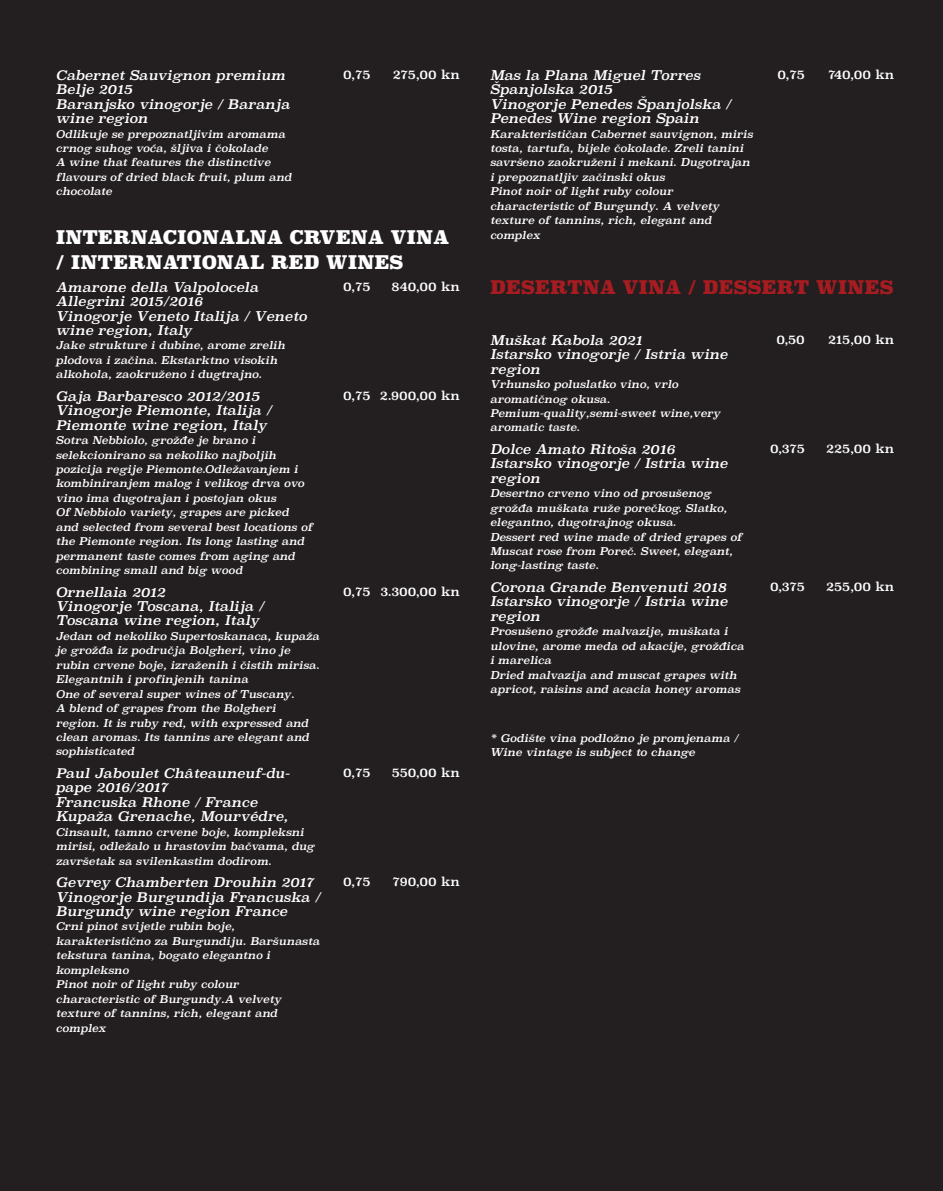
<style>
.page{position:relative;width:943px;height:1191px;background:#231f20}
.page>*{position:absolute;margin:0;border:0;box-sizing:border-box;transform-origin:0 0}
.t1{font:900 18.38px "Superclarendon";color:#fff}
.t2{font:900 18.38px "Superclarendon";color:#a71c20}
.t3{font:italic 13.12px/14.3px "Superclarendon";color:#fff}
.t4{font:12.25px "Superclarendon";color:#fff}
.t5{font:italic 10.5px/14.3px "Superclarendon";color:#fff}
</style>
<div class="page">
<p class="t3" style="left:56px;top:68px;width:235px">Cabernet Sauvignon premium<br>Belje 2015<br>Baranjsko vinogorje / Baranja wine region</p>
<p class="t5" style="left:56px;top:126px;width:237px">Odlikuje se prepoznatljivim aromama crnog suhog voća, šljiva i čokolade<br>A wine that features the distinctive flavours of dried black fruit, plum and chocolate</p>
<p class="t4" style="left:343px;top:66px;width:29px">0,75</p>
<p class="t4" style="left:393px;top:66px;width:69px">275,00 kn</p>
<h1 class="t1" style="left:56px;top:225px;width:27px">INTERNACIONALNA</h1>
<h1 class="t1" style="left:289px;top:225px;width:63px">CRVENA</h1>
<h1 class="t1" style="left:390px;top:225px;width:31px">VINA</h1>
<h1 class="t1" style="left:56px;top:250px;width:41px">/ INTERNATIONAL</h1>
<h1 class="t1" style="left:271px;top:250px;width:17px">RED</h1>
<h1 class="t1" style="left:326px;top:250px;width:37px">WINES</h1>
<p class="t3" style="left:56px;top:280px;width:252px">Amarone della Valpolocela<br>Allegrini 2015/2016<br>Vinogorje Veneto Italija / Veneto wine region, Italy</p>
<p class="t5" style="left:56px;top:338px;width:231px">Jake strukture i dubine, arome zrelih plodova i začina. Ekstarktno visokih alkohola, zaokruženo i dugtrajno.</p>
<p class="t4" style="left:343px;top:278px;width:29px">0,75</p>
<p class="t4" style="left:391px;top:278px;width:70px">840,00 kn</p>
<p class="t3" style="left:56px;top:389px;width:217px">Gaja Barbaresco 2012/2015<br>Vinogorje Piemonte, Italija /<br>Piemonte wine region, Italy</p>
<p class="t5" style="left:56px;top:433px;width:258px">Sotra Nebbiolo, grožđe je brano i selekcionirano sa nekoliko najboljih pozicija regije Piemonte.Odležavanjem i kombiniranjem malog i velikog drva ovo vino ima dugotrajan i postojan okus<br>Of Nebbiolo variety, grapes are picked and selected from several best locations of the Piemonte region. Its long lasting and permanent taste comes from aging and combining small and big wood</p>
<p class="t3" style="left:56px;top:584px;width:210px">Ornellaia 2012<br>Vinogorje Toscana, Italija /<br>Toscana wine region, Italy</p>
<p class="t5" style="left:56px;top:629px;width:265px">Jedan od nekoliko Supertoskanaca, kupaža je grožđa iz područja Bolgheri, vino je rubin crvene boje, izraženih i čistih mirisa.<br>Elegantnih i profinjenih tanina<br>One of several super wines of Tuscany.<br>A blend of grapes from the Bolgheri region. It is ruby red, with expressed and clean aromas. Its tannins are elegant and sophisticated</p>
<p class="t3" style="left:56px;top:766px;width:235px">Paul Jaboulet Châteauneuf-du&shy;pape 2016/2017<br>Francuska Rhone / France<br>Kupaža Grenache, Mourvédre,</p>
<p class="t5" style="left:56px;top:824px;width:260px">Cinsault, tamno crvene boje, kompleksni mirisi, odležalo u hrastovim bačvama, dug završetak sa svilenkastim dodirom.</p>
<p class="t3" style="left:56px;top:875px;width:266px">Gevrey Chamberten Drouhin 2017<br>Vinogorje Burgundija Francuska /<br>Burgundy wine region France</p>
<p class="t5" style="left:56px;top:919px;width:265px">Crni pinot svijetle rubin boje, karakteristično za Burgundiju. Baršunasta tekstura tanina, bogato elegantno i kompleksno<br>Pinot noir of light ruby colour characteristic of Burgundy.A velvety texture of tannins, rich, elegant and complex</p>
<p class="t4" style="left:343px;top:387px;width:118px">0,75 2.900,00 kn</p>
<p class="t4" style="left:343px;top:583px;width:118px">0,75 3.300,00 kn</p>
<p class="t4" style="left:343px;top:764px;width:29px">0,75</p>
<p class="t4" style="left:392px;top:764px;width:70px">550,00 kn</p>
<p class="t4" style="left:343px;top:873px;width:29px">0,75</p>
<p class="t4" style="left:393px;top:873px;width:69px">790,00 kn</p>
<p class="t3" style="left:490px;top:68px;width:243px">Mas la Plana Miguel Torres<br>Španjolska 2015<br>Vinogorje Penedes Španjolska /<br>Penedes Wine region Spain</p>
<p class="t5" style="left:490px;top:126px;width:264px">Karakterističan Cabernet sauvignon, miris tosta, tartufa, bijele čokolade. Zreli tanini savršeno zaokruženi i mekani. Dugotrajan i prepoznatljiv začinski okus<br>Pinot noir of light ruby colour characteristic of Burgundy. A velvety texture of tannins, rich, elegant and complex</p>
<p class="t4" style="left:777px;top:66px;width:29px">0,75</p>
<p class="t4" style="left:828px;top:66px;width:67px">740,00 kn</p>
<h1 class="t2" style="left:490px;top:274px;width:33px">DESERTNA</h1>
<h1 class="t2" style="left:622px;top:274px;width:31px">VINA</h1>
<h1 class="t2" style="left:687px;top:274px;width:47px">/ DESSERT</h1>
<h1 class="t2" style="left:816px;top:274px;width:17px">WINES</h1>
<p class="t3" style="left:490px;top:333px;width:239px">Muškat Kabola 2021<br>Istarsko vinogorje / Istria wine region</p>
<p class="t5" style="left:490px;top:377px;width:232px">Vrhunsko poluslatko vino, vrlo aromatičnog okusa.<br>Pemium-quality,semi-sweet wine,very aromatic taste.</p>
<p class="t3" style="left:490px;top:442px;width:239px">Dolce Amato Ritoša 2016<br>Istarsko vinogorje / Istria wine region</p>
<p class="t5" style="left:490px;top:486px;width:253px">Desertno crveno vino od prosušenog grožđa muškata ruže porečkog. Slatko, elegantno, dugotrajnog okusa.<br>Dessert red wine made of dried grapes of Muscat rose from Poreč. Sweet, elegant, long-lasting taste.</p>
<p class="t3" style="left:490px;top:580px;width:239px;text-align:justify">Corona Grande Benvenuti 2018<br>Istarsko vinogorje / Istria wine region</p>
<p class="t5" style="left:490px;top:624px;width:255px">Prosušeno grožđe malvazije, muškata i ulovine, arome meda od akacije, grožđica i marelica<br>Dried malvazija and muscat grapes with apricot, raisins and acacia honey aromas</p>
<p class="t5" style="left:490px;top:731px;width:250px">* Godište vina podložno je promjenama /<br>Wine vintage is subject to change</p>
<p class="t4" style="left:776px;top:331px;width:30px">0,50</p>
<p class="t4" style="left:828px;top:331px;width:68px">215,00 kn</p>
<p class="t4" style="left:770px;top:440px;width:36px">0,375</p>
<p class="t4" style="left:826px;top:440px;width:70px">225,00 kn</p>
<p class="t4" style="left:770px;top:578px;width:36px">0,375</p>
<p class="t4" style="left:826px;top:578px;width:70px">255,00 kn</p>
</div>
